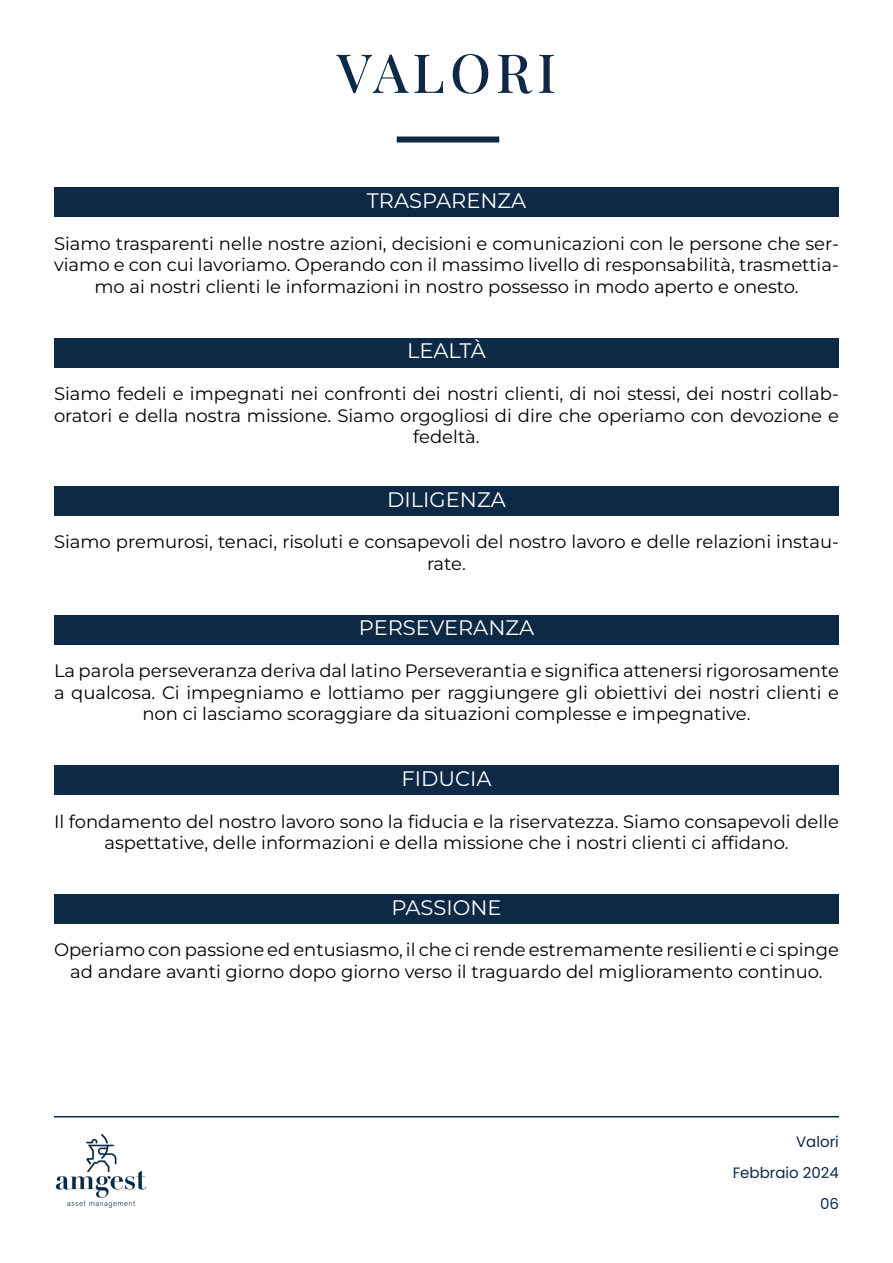
<style>
.page{position:relative;width:893px;height:1263px;background:#fff}
.page>*{position:absolute;margin:0;border:0;box-sizing:border-box;transform-origin:0 0}
.t1{font:500 54px "Playfair Display";letter-spacing:.09em;color:#0e2945}
.t2{font:21px "Montserrat";color:#fff}
.t3{font:18px/21.6px "Montserrat";color:#000;text-align:center}
.t4{font:15px "Poppins";color:#0e2945}
</style>
<div class="page">
<img style="left:55px;top:1133px;width:92px;height:75px">
<hr style="left:54px;top:1116px;width:785px;height:1px;background:#0e2945">
<div style="left:397px;top:137px;width:102px;height:6px;background:#0e2945"></div>
<div style="left:54px;top:187px;width:785px;height:30px;background:#0e2945"></div>
<div style="left:54px;top:338px;width:785px;height:30px;background:#0e2945"></div>
<div style="left:54px;top:486px;width:785px;height:30px;background:#0e2945"></div>
<div style="left:54px;top:765px;width:785px;height:30px;background:#0e2945"></div>
<div style="left:54px;top:615px;width:785px;height:30px;background:#0e2945"></div>
<div style="left:54px;top:894px;width:785px;height:30px;background:#0e2945"></div>
<p class="t1" style="left:337px;top:30px;width:221px">VALORI</p>
<p class="t2" style="left:367px;top:186px;width:161px">TRASPARENZA</p>
<p class="t3" style="left:54px;top:232px;width:786px">Siamo trasparenti nelle nostre azioni, decisioni e comunicazioni con le persone che ser&shy;viamo e con cui lavoriamo. Operando con il massimo livello di responsabilità, trasmettia&shy;mo ai nostri clienti le informazioni in nostro possesso in modo aperto e onesto.</p>
<p class="t2" style="left:407px;top:337px;width:80px">LEALTÀ</p>
<p class="t3" style="left:54px;top:382px;width:786px">Siamo fedeli e impegnati nei confronti dei nostri clienti, di noi stessi, dei nostri collab&shy;oratori e della nostra missione. Siamo orgogliosi di dire che operiamo con devozione e fedeltà.</p>
<p class="t2" style="left:387px;top:485px;width:120px">DILIGENZA</p>
<p class="t3" style="left:54px;top:531px;width:786px">Siamo premurosi, tenaci, risoluti e consapevoli del nostro lavoro e delle relazioni instau&shy;rate.</p>
<p class="t2" style="left:359px;top:614px;width:177px">PERSEVERANZA</p>
<p class="t3" style="left:54px;top:659px;width:786px">La parola perseveranza deriva dal latino Perseverantia e significa attenersi rigorosamente a qualcosa. Ci impegniamo e lottiamo per raggiungere gli obiettivi dei nostri clienti e non ci lasciamo scoraggiare da situazioni complesse e impegnative.</p>
<p class="t2" style="left:401px;top:764px;width:92px">FIDUCIA</p>
<p class="t3" style="left:54px;top:810px;width:786px">Il fondamento del nostro lavoro sono la fiducia e la riservatezza. Siamo consapevoli delle aspettative, delle informazioni e della missione che i nostri clienti ci affidano.</p>
<p class="t2" style="left:391px;top:893px;width:112px">PASSIONE</p>
<p class="t3" style="left:54px;top:939px;width:786px">Operiamo con passione ed entusiasmo, il che ci rende estremamente resilienti e ci spinge ad andare avanti giorno dopo giorno verso il traguardo del miglioramento continuo.</p>
<p class="t4" style="left:796px;top:1133px;width:44px">Valori</p>
<p class="t4" style="left:733px;top:1164px;width:108px">Febbraio 2024</p>
<p class="t4" style="left:820px;top:1195px;width:20px">06</p>
</div>
